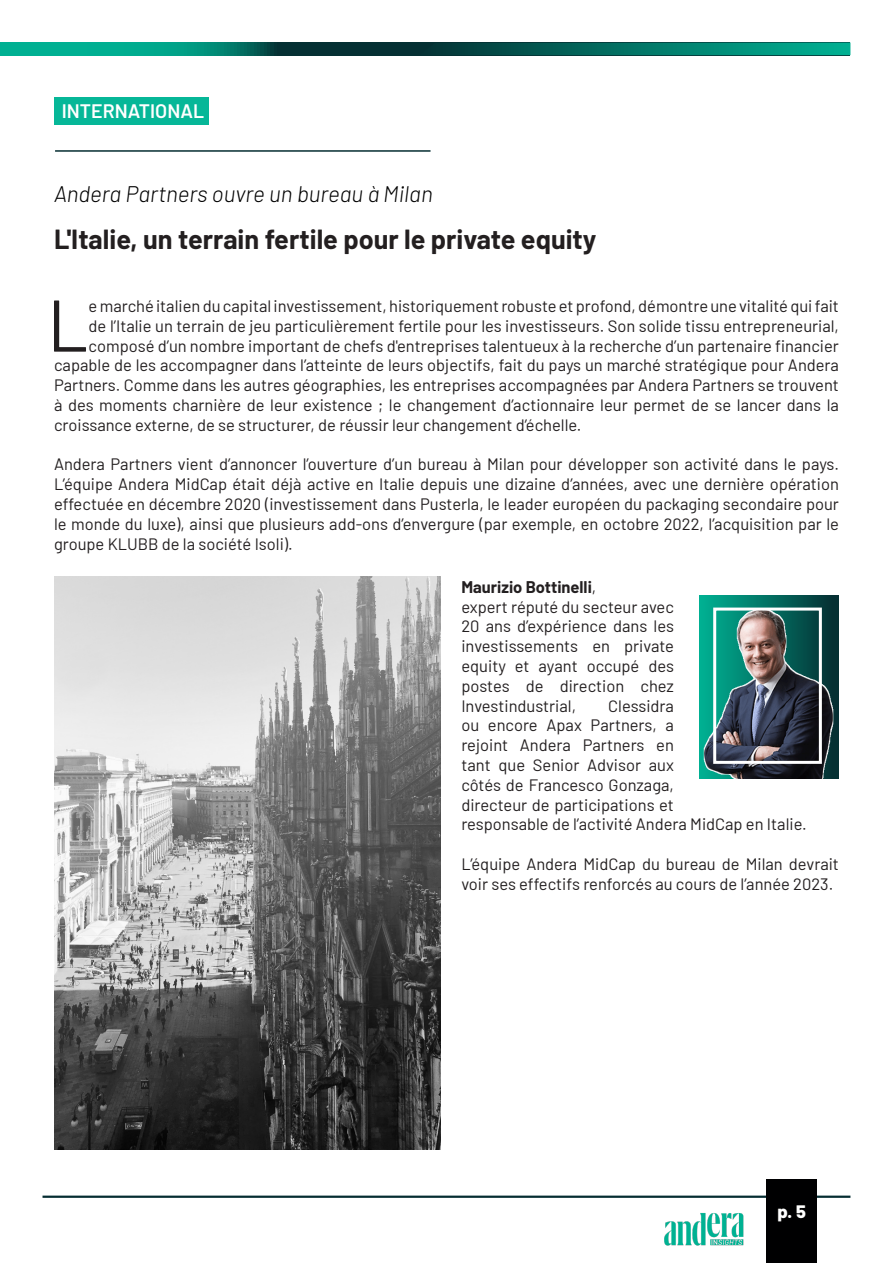
<style>
.page{position:relative;width:893px;height:1263px;background:#fff}
.page>*{position:absolute;margin:0;border:0;box-sizing:border-box;transform-origin:0 0}
.t1{font:73.05px "Barlow";color:#231f20}
.t2{font:700 27px "Barlow";color:#231f20}
.t3{font:italic 300 22.5px "Barlow";color:#000001}
.t4{font:600 19.5px "Barlow";color:#fff}
.t5{font:800 18px "Barlow";color:#fff}
.t6{font:16.5px/19.8px "Barlow";color:#231f20;text-align:justify}
.t7{font:700 16.5px "Barlow";color:#231f20}
.s1{font-weight:400}
</style>
<div class="page">
<hr style="left:43px;top:1195px;width:807px;height:3px;background:#052d31">
<div style="left:766px;top:1179px;width:51px;height:83px;background:#000001"></div>
<svg style="left:0;top:43px;width:419px;height:12px"></svg>
<svg style="left:419px;top:43px;width:431px;height:12px"></svg>
<img style="left:629px;top:1195px;width:140px;height:68px">
<hr style="left:55px;top:150px;width:376px;height:2px;background:#052d31">
<img style="left:54px;top:576px;width:386px;height:573px">
<div style="left:699px;top:595px;width:140px;height:184px;background:linear-gradient(to right,#00b394,#052d31)"></div>
<img style="left:703px;top:610px;width:133px;height:169px">
<div style="left:713px;top:607px;width:109px;height:157px;border:3px solid #fff"></div>
<div style="left:54px;top:97px;width:154px;height:28px;background:#06b798"></div>
<p class="t4" style="left:62px;top:97px;width:144px">INTERNATIONAL</p>
<p class="t3" style="left:54px;top:177px;width:380px">Andera Partners ouvre un bureau à Milan</p>
<p class="t2" style="left:54px;top:219px;width:544px">L'Italie, un terrain fertile pour le private equity</p>
<p class="t1" style="left:47px;top:272px;width:43px">L</p>
<p class="t6" style="left:89px;top:295px;width:752px">e marché italien du capital investissement, historiquement robuste et profond, démontre une vitalité qui fait</p>
<p class="t6" style="left:89px;top:315px;width:752px">de l’Italie un terrain de jeu particulièrement fertile pour les investisseurs. Son solide tissu entrepreneurial,</p>
<p class="t6" style="left:89px;top:334px;width:752px">composé d’un nombre important de chefs d'entreprises talentueux à la recherche d’un partenaire financier</p>
<p class="t6" style="left:54px;top:354px;width:786px">capable de les accompagner dans l’atteinte de leurs objectifs, fait du pays un marché stratégique pour Andera</p>
<p class="t6" style="left:54px;top:374px;width:786px">Partners. Comme dans les autres géographies, les entreprises accompagnées par Andera Partners se trouvent</p>
<p class="t6" style="left:54px;top:394px;width:786px">à des moments charnière de leur existence ; le changement d’actionnaire leur permet de se lancer dans la</p>
<p class="t6" style="left:54px;top:414px;width:529px">croissance externe, de se structurer, de réussir leur changement d’échelle.</p>
<p class="t6" style="left:54px;top:453px;width:786px">Andera Partners vient d’annoncer l’ouverture d’un bureau à Milan pour développer son activité dans le pays.<br>L’équipe Andera MidCap était déjà active en Italie depuis une dizaine d’années, avec une dernière opération effectuée en décembre 2020 (investissement dans Pusterla, le leader européen du packaging secondaire pour le monde du luxe), ainsi que plusieurs add-ons d’envergure (par exemple, en octobre 2022, l’acquisition par le groupe KLUBB de la société Isoli).</p>
<p class="t7" style="left:461px;top:574px;width:136px">Maurizio Bottinelli<span class="s1">,</span></p>
<p class="t6" style="left:461px;top:595px;width:214px">expert réputé du secteur avec 20 ans d’expérience dans les investissements en private equity et ayant occupé des postes de direction chez Investindustrial,</p>
<p class="t6" style="left:461px;top:694px;width:347px;text-align:left;text-indent:147px">Clessidra<br>ou encore Apax Partners, a<br>rejoint Andera Partners en<br>tant que Senior Advisor aux<br>côtés de Francesco Gonzaga,<br>directeur de participations et<br>responsable de l’activité Andera MidCap en Italie.</p>
<p class="t6" style="left:461px;top:853px;width:379px">L’équipe Andera MidCap du bureau de Milan devrait voir ses effectifs renforcés au cours de l’année 2023.</p>
<p class="t5" style="left:777px;top:1198px;width:30px">p. 5</p>
</div>
